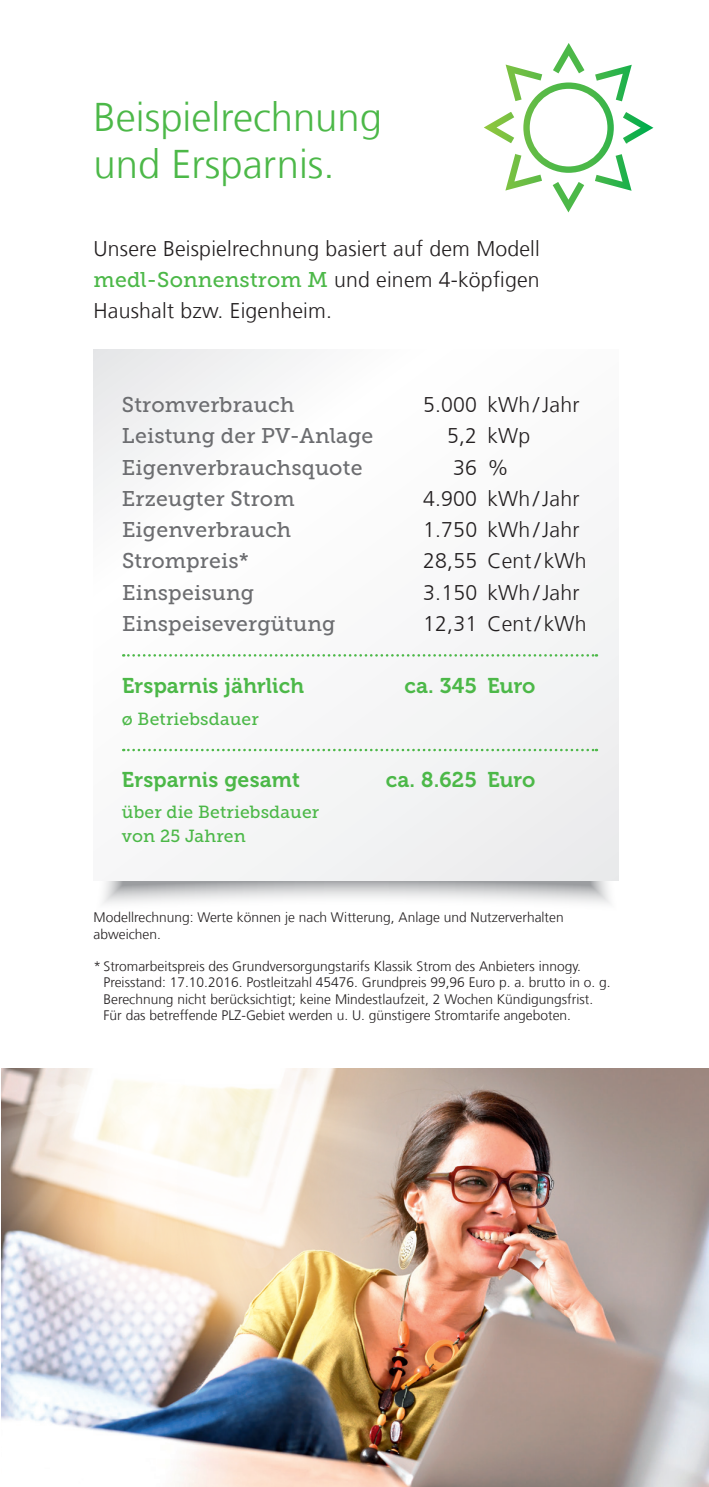
<style>
.page{position:relative;width:709px;height:1487px;background:#fff}
.page>*{position:absolute;margin:0;border:0;box-sizing:border-box;transform-origin:0 0}
.t1{font:300 40px/47.5px "Frutiger LT Com";color:#4cb848}
.t2{font:300 21.25px/31.2px "Frutiger LT Com";letter-spacing:.01em;color:#231f20;text-align:justify}
.t3{font:21.25px "Museo Slab 500";letter-spacing:.01em;color:#6c6d70}
.t4{font:21.25px "Museo 700";letter-spacing:.01em;color:#4cb848}
.t5{font:17.5px/23.8px "Museo Slab 500";letter-spacing:.01em;color:#4cb848}
.t6{font:300 13.75px/16.2px "Frutiger LT Com";color:#231f20}
.s1{font-family:"Museo Slab 500";font-weight:400;color:#4cb848}
</style>
<div class="page">
<img style="left:152px;top:1068px;width:556px;height:419px">
<svg style="left:103px;top:881px;width:507px;height:23px"></svg>
<div style="left:93px;top:350px;width:525px;height:531px;background:#f8f8f9"></div>
<svg style="left:123px;top:749px;width:473px;height:2px"></svg>
<svg style="left:484px;top:43px;width:169px;height:169px"></svg>
<img style="left:1px;top:1068px;width:553px;height:369px">
<svg style="left:123px;top:654px;width:473px;height:3px"></svg>
<h1 class="t1" style="left:93px;top:94px;width:290px">Beispielrechnung und Ersparnis.</h1>
<h2 class="t2" style="left:93px;top:233px;width:447px">Unsere Beispielrechnung basiert auf dem Modell <span class="s1">medl-Sonnenstrom M</span> und einem 4-köpfigen Haushalt bzw. Eigenheim.</h2>
<h2 class="t3" style="left:122px;top:393px;width:174px">Stromverbrauch</h2>
<h2 class="t2" style="left:423px;top:389px;width:158px">5.000 kWh /Jahr</h2>
<h2 class="t3" style="left:122px;top:424px;width:253px">Leistung der PV-Anlage</h2>
<h2 class="t2" style="left:447px;top:421px;width:85px">5,2 kWp</h2>
<h2 class="t3" style="left:122px;top:455px;width:242px">Eigenverbrauchsquote</h2>
<h2 class="t2" style="left:453px;top:452px;width:57px">36 %</h2>
<h2 class="t3" style="left:122px;top:487px;width:174px">Erzeugter Strom</h2>
<h2 class="t2" style="left:423px;top:483px;width:158px">4.900 kWh /Jahr</h2>
<h2 class="t3" style="left:122px;top:518px;width:171px">Eigenverbrauch</h2>
<h2 class="t2" style="left:423px;top:514px;width:158px">1.750 kWh /Jahr</h2>
<h2 class="t3" style="left:122px;top:549px;width:128px">Strompreis*</h2>
<h2 class="t2" style="left:423px;top:546px;width:165px">28,55 Cent/ kWh</h2>
<h2 class="t3" style="left:122px;top:580px;width:134px">Einspeisung</h2>
<h2 class="t2" style="left:423px;top:577px;width:158px">3.150 kWh /Jahr</h2>
<h2 class="t3" style="left:122px;top:612px;width:215px">Einspeisevergütung</h2>
<h2 class="t2" style="left:423px;top:608px;width:165px">12,31 Cent/ kWh</h2>
<h2 class="t4" style="left:122px;top:674px;width:183px">Ersparnis jährlich</h2>
<h2 class="t4" style="left:404px;top:674px;width:132px">ca. 345 Euro</h2>
<p class="t5" style="left:122px;top:707px;width:138px">ø Betriebsdauer</p>
<h2 class="t4" style="left:122px;top:768px;width:179px">Ersparnis gesamt</h2>
<h2 class="t4" style="left:386px;top:768px;width:151px">ca. 8.625 Euro</h2>
<p class="t5" style="left:122px;top:801px;width:199px">über die Betriebsdauer von 25 Jahren</p>
<p class="t6" style="left:93px;top:910px;width:471px">Modellrechnung: Werte können je nach Witterung, Anlage und Nutzerverhalten abweichen.</p>
<p class="t6" style="left:103px;top:958px;width:508px;text-indent:-10px">* Stromarbeitspreis des Grundversorgungstarifs Klassik Strom des Anbieters innogy.<br>Preisstand: 17.10.2016. Postleitzahl 45476. Grundpreis 99,96 Euro p. a. brutto in o. g.<br>Berechnung nicht berücksichtigt; keine Mindestlaufzeit, 2 Wochen Kündigungsfrist.<br>Für das betreffende PLZ-Gebiet werden u. U. günstigere Stromtarife angeboten.</p>
</div>
